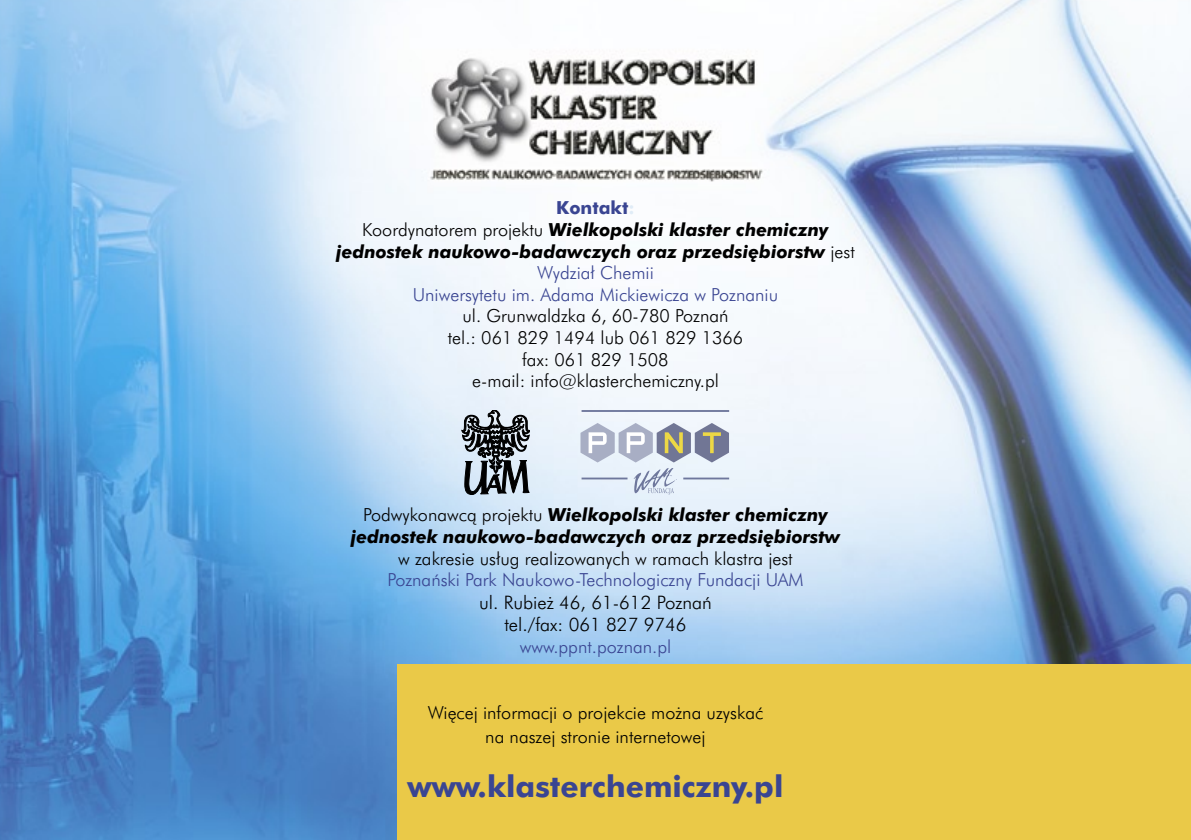
<style>
.page{position:relative;width:1191px;height:840px;background:#fff}
.page>*{position:absolute;margin:0;border:0;box-sizing:border-box;transform-origin:0 0}
.t1{font:30px "Futura PL Bold A";color:#3a4592}
.t2{font:18.6px/22.4px "Futura Lt PL Regular A";color:#000;text-align:center}
.t3{font:18px/21.6px "Futura Lt PL Regular A";color:#000;text-align:center}
.t4{font:18px/21.6px "Futura PL Bold Italic A";color:#000;text-align:center}
.t5{font:18px/21.6px "Futura Lt PL Regular A";color:#3a4592;text-align:center}
.t6{font:18px "Futura PL Bold A";color:#3a4592}
.s1{color:#e0ecf7}
.s2{font-family:"Futura Lt PL Regular A"}
</style>
<div class="page">
<img style="left:0;top:0;width:1191px;height:839px">
<div style="left:397px;top:663px;width:794px;height:176px;background:#eac948"></div>
<svg style="left:581px;top:410px;width:148px;height:1px"></svg>
<svg style="left:580px;top:422px;width:149px;height:72px"></svg>
<hr style="left:581px;top:477px;width:46px;height:2px;background:#6e779c">
<hr style="left:683px;top:477px;width:46px;height:2px;background:#6e779c">
<svg style="left:462px;top:410px;width:68px;height:84px"></svg>
<p class="t6" style="left:556px;top:197px;width:80px">Kontakt<span class="s1">:</span></p>
<p class="t4" style="left:336px;top:218px;width:520px"><span class="s2">Koordynatorem projektu</span> Wielkopolski klaster chemiczny jednostek naukowo-badawczych oraz przedsiębiorstw <span class="s2">jest</span></p>
<p class="t5" style="left:413px;top:262px;width:367px">Wydział Chemii<br>Uniwersytetu im. Adama Mickiewicza w Poznaniu</p>
<p class="t3" style="left:448px;top:305px;width:297px">ul. Grunwaldzka 6, 60-780 Poznań tel.: 061 829 1494 lub 061 829 1366 fax: 061 829 1508<br>e-mail: info@klasterchemiczny.pl</p>
<p class="t4" style="left:351px;top:503px;width:491px"><span class="s2">Podwykonawcą projektu</span> Wielkopolski klaster chemiczny jednostek naukowo-badawczych oraz przedsiębiorstw</p>
<p class="t3" style="left:398px;top:547px;width:396px">w zakresie usług realizowanych w ramach klastra jest</p>
<p class="t5" style="left:387px;top:568px;width:418px">Poznański Park Naukowo-Technologiczny Fundacji UAM</p>
<p class="t2" style="left:479px;top:590px;width:234px">ul. Rubież 46, 61-612 Poznań tel./fax: 061 827 9746</p>
<p class="t5" style="left:520px;top:635px;width:153px">www.ppnt.poznan.pl</p>
<p class="t3" style="left:428px;top:700px;width:337px;line-height:24px">Więcej informacji o projekcie można uzyskać na naszej stronie internetowej</p>
<h1 class="t1" style="left:407px;top:766px;width:377px">www.klasterchemiczny.pl</h1>
</div>
